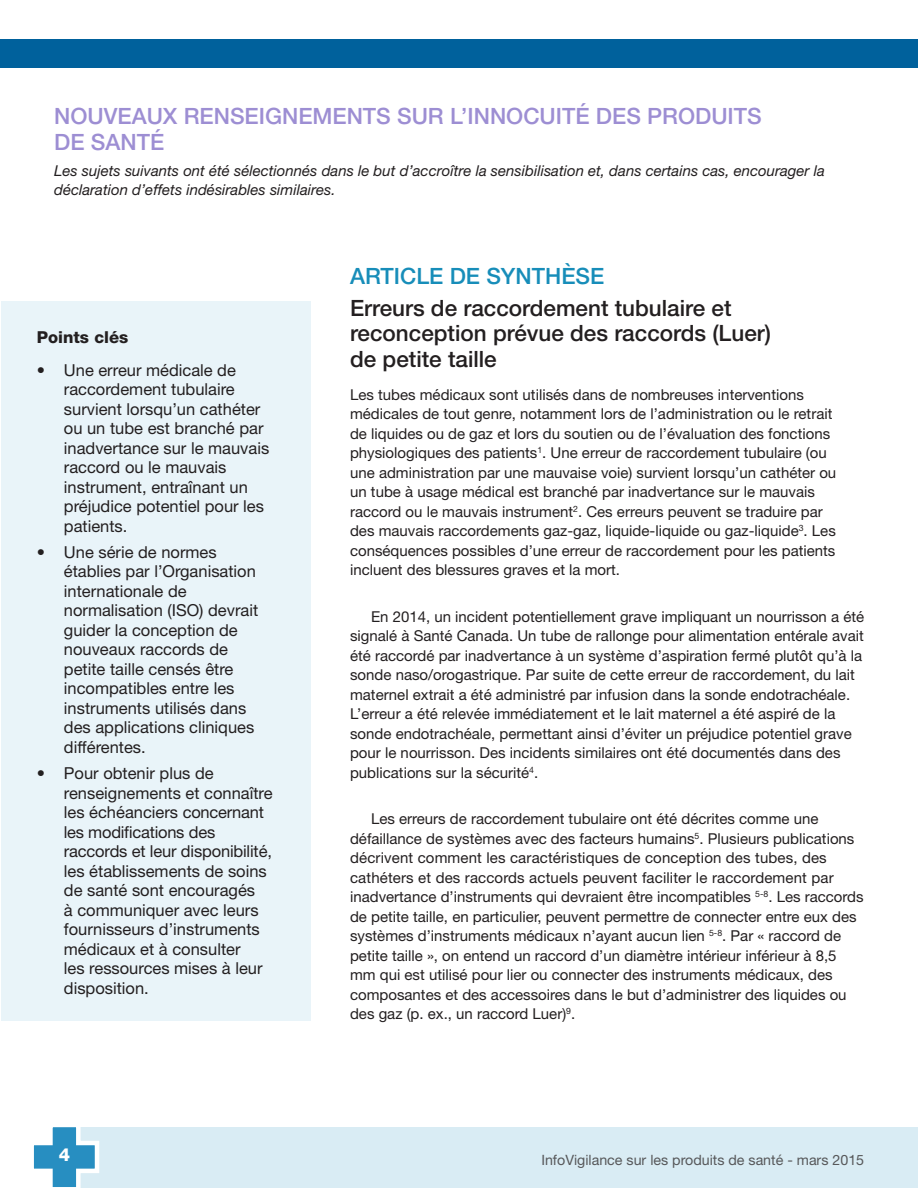
<style>
.page{position:relative;width:918px;height:1188px;background:#fff}
.page>*{position:absolute;margin:0;border:0;box-sizing:border-box;transform-origin:0 0}
.Text_-_Title_level_3{font:500 22.5px/25.5px "Helvetica Neue LT Std";color:#231f20}
.Text_-_Title_level_1{font:500 22.5px/25.5px "Helvetica Neue LT Std";color:#9d8ed3}
.Text_-_Title_level_2{font:500 22.5px "Helvetica Neue LT Std";color:#178db9}
.t1{font:800 18px "Helvetica Neue LT Std";color:#fff}
.t2{font:16.5px/19.5px "Helvetica Neue LT Std";color:#231f20}
.Text_-_Body{font:800 16.5px "Helvetica Neue LT Std";color:#231f20}
.Text_-_Body_-_Last{font:15px/19.5px "Helvetica Neue LT Std";color:#231f20}
.Text_-_Body-2{font:italic 15px/19.5px "Helvetica Neue LT Std";color:#231f20}
.t3{font:14.25px "Helvetica Neue LT Std";color:#57585a}
</style>
<div class="page">
<div style="left:64px;top:1127px;width:854px;height:61px;background:#d9ecf4"></div>
<svg style="left:33px;top:1127px;width:66px;height:61px"></svg>
<div style="left:0;top:39px;width:918px;height:29px;background:#00619c"></div>
<div style="left:1px;top:301px;width:310px;height:720px;background:#e9f4f9"></div>
<p class="Text_-_Title_level_1" style="left:54px;top:103px;width:709px">NOUVEAUX RENSEIGNEMENTS SUR L’INNOCUITÉ DES PRODUITS<br>DE SANTÉ</p>
<p class="Text_-_Body-2" style="left:54px;top:161px;width:772px">Les sujets suivants ont été sélectionnés dans le but d’accroître la sensibilisation et, dans certains cas, encourager la déclaration d’effets indésirables similaires.</p>
<p class="Text_-_Body" style="left:37px;top:327px;width:93px">Points clés</p>
<p class="t2" style="left:64px;top:360px;width:207px;text-indent:-27px">• Une erreur médicale de raccordement tubulaire survient lorsqu’un cathéter ou un tube est branché par inadvertance sur le mauvais raccord ou le mauvais instrument, entraînant un préjudice potentiel pour les patients.</p>
<p class="t2" style="left:64px;top:542px;width:196px;text-indent:-27px">• Une série de normes établies par l’Organisation internationale de normalisation (ISO) devrait guider la conception de nouveaux raccords de petite taille censés être incompatibles entre les instruments utilisés dans des applications cliniques différentes.</p>
<p class="t2" style="left:64px;top:763px;width:210px;text-indent:-27px">• Pour obtenir plus de renseignements et connaître les échéanciers concernant les modifications des raccords et leur disponibilité, les établissements de soins de santé sont encouragés<br>à communiquer avec leurs fournisseurs d’instruments médicaux et à consulter<br>les ressources mises à leur disposition.</p>
<p class="Text_-_Title_level_2" style="left:350px;top:262px;width:256px">ARTICLE DE SYNTHÈSE</p>
<p class="Text_-_Title_level_3" style="left:350px;top:295px;width:423px">Erreurs de raccordement tubulaire et reconception prévue des raccords (Luer) de petite taille</p>
<p class="Text_-_Body_-_Last" style="left:350px;top:385px;width:488px">Les tubes médicaux sont utilisés dans de nombreuses interventions médicales de tout genre, notamment lors de l’administration ou le retrait de liquides ou de gaz et lors du soutien ou de l’évaluation des fonctions physiologiques des patients<sup>1</sup>. Une erreur de raccordement tubulaire (ou une administration par une mauvaise voie) survient lorsqu’un cathéter ou un tube à usage médical est branché par inadvertance sur le mauvais raccord ou le mauvais instrument<sup>2</sup>. Ces erreurs peuvent se traduire par des mauvais raccordements gaz-gaz, liquide-liquide ou gaz-liquide<sup>3</sup>. Les conséquences possibles d’une erreur de raccordement pour les patients incluent des blessures graves et la mort.</p>
<p class="Text_-_Body_-_Last" style="left:350px;top:607px;width:516px;text-indent:21px">En 2014, un incident potentiellement grave impliquant un nourrisson a été signalé à Santé Canada. Un tube de rallonge pour alimentation entérale avait été raccordé par inadvertance à un système d’aspiration fermé plutôt qu’à la sonde naso/orogastrique. Par suite de cette erreur de raccordement, du lait maternel extrait a été administré par infusion dans la sonde endotrachéale.<br>L’erreur a été relevée immédiatement et le lait maternel a été aspiré de la sonde endotrachéale, permettant ainsi d’éviter un préjudice potentiel grave pour le nourrisson. Des incidents similaires ont été documentés dans des publications sur la sécurité<sup>4</sup>.</p>
<p class="Text_-_Body_-_Last" style="left:350px;top:809px;width:515px;text-indent:21px">Les erreurs de raccordement tubulaire ont été décrites comme une défaillance de systèmes avec des facteurs humains<sup>5</sup>. Plusieurs publications décrivent comment les caractéristiques de conception des tubes, des cathéters et des raccords actuels peuvent faciliter le raccordement par inadvertance d’instruments qui devraient être incompatibles <sup>5-8</sup>. Les raccords de petite taille, en particulier, peuvent permettre de connecter entre eux des systèmes d’instruments médicaux n’ayant aucun lien <sup>5-8</sup>. Par « raccord de petite taille », on entend un raccord d’un diamètre intérieur inférieur à 8,5 mm qui est utilisé pour lier ou connecter des instruments médicaux, des composantes et des accessoires dans le but d’administrer des liquides ou des gaz (p. ex., un raccord Luer)<sup>9</sup>.</p>
<p class="t1" style="left:59px;top:1144px;width:13px">4</p>
<p class="t3" style="left:541px;top:1152px;width:324px">InfoVigilance sur les produits de santé - mars 2015</p>
</div>
